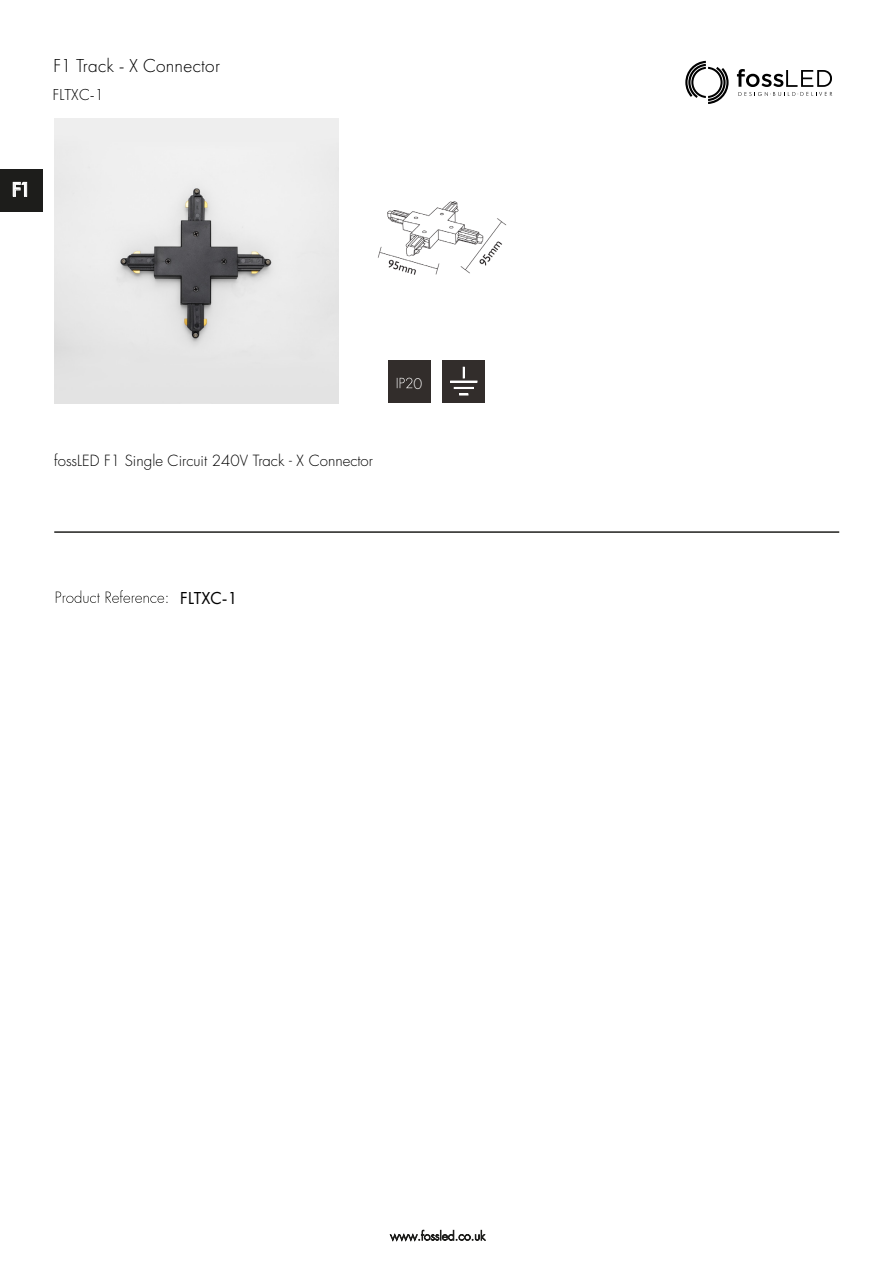
<style>
.page{position:relative;width:893px;height:1263px;background:#fff}
.page>*{position:absolute;margin:0;border:0;box-sizing:border-box;transform-origin:0 0}
.t1{font:500 21px "Futura PT";color:#fff}
.t2{font:300 19.5px "Futura PT";color:#000}
.t3{font:18px "Futura PT";letter-spacing:-.01em;color:#000}
.t4{font:300 16.5px "Futura PT";letter-spacing:-.01em;color:#000}
.t5{font:300 15px "Futura";color:#000}
.t6{font:300 14.25px "Futura";color:#fff}
</style>
<div class="page">
<svg style="left:390px;top:1230px;width:95px;height:11px"></svg>
<hr style="left:54px;top:531px;width:785px;height:2px;background:#1d1d1b">
<svg style="left:685px;top:61px;width:44px;height:43px"></svg>
<svg style="left:737px;top:69px;width:95px;height:27px"></svg>
<svg style="left:56px;top:590px;width:112px;height:13px"></svg>
<div style="left:388px;top:361px;width:42px;height:42px;background:#322d2b"></div>
<svg style="left:397px;top:378px;width:15px;height:10px"></svg>
<div style="left:443px;top:360px;width:42px;height:43px;background:#322d2b"></div>
<svg style="left:450px;top:367px;width:27px;height:28px"></svg>
<div style="left:0;top:169px;width:43px;height:42px;background:#1d1d1b"></div>
<svg style="left:13px;top:182px;width:14px;height:15px"></svg>
<img style="left:378px;top:201px;width:128px;height:74px">
<img style="left:54px;top:118px;width:285px;height:285px">
<h2 class="t2" style="left:53px;top:55px;width:169px">F1 Track - X Connector</h2>
<p class="t4" style="left:53px;top:85px;width:53px">FLTXC-1</p>
<h1 class="t1" style="left:11px;top:177px;width:21px">F1</h1>
<p class="t5" style="left:54px;top:451px;width:320px">fossLED F1 Single Circuit 240V Track - X Connector</p>
<p class="t6" style="left:413px;top:374px;width:10px">0</p>
<p class="t3" style="left:180px;top:587px;width:59px">FLTXC-1</p>
</div>
